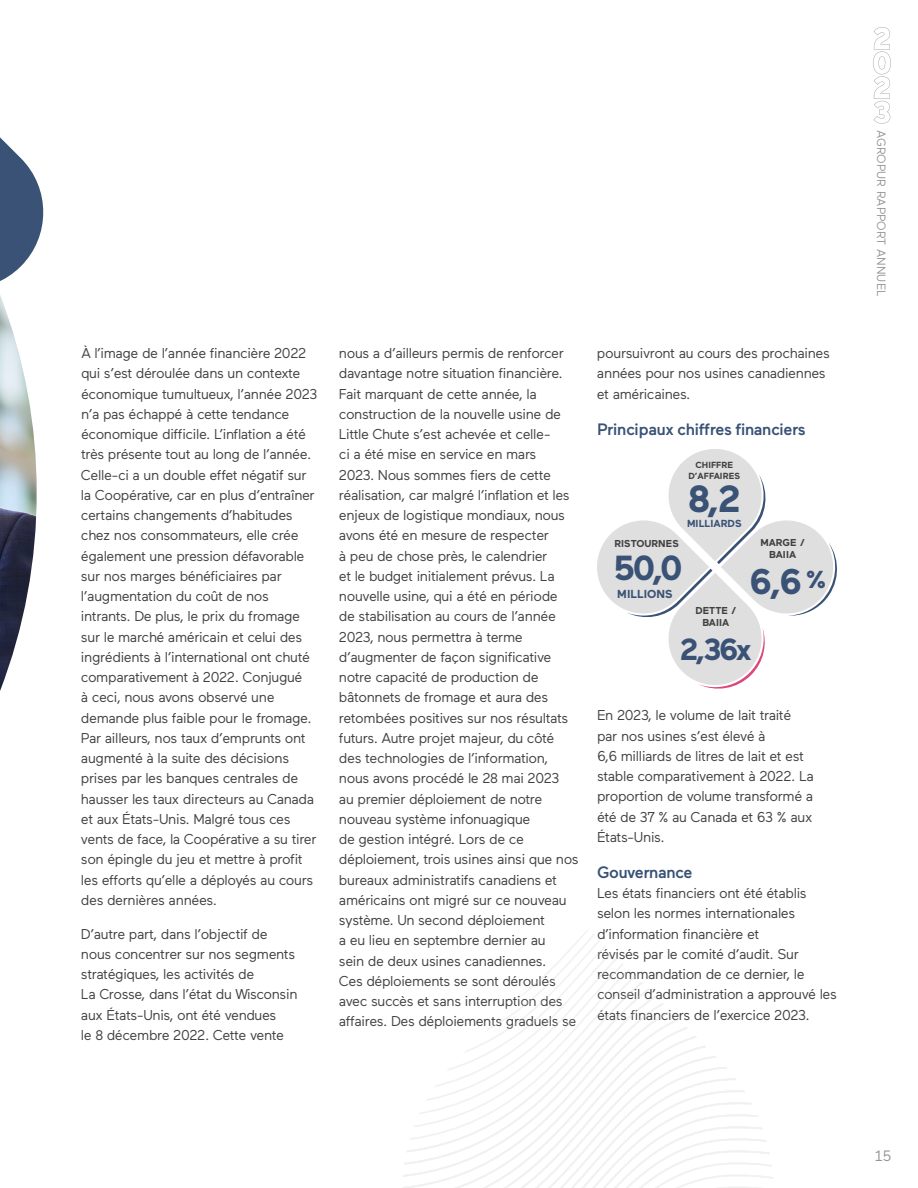
<style>
.page{position:relative;width:918px;height:1188px;background:#fff}
.page>*{position:absolute;margin:0;border:0;box-sizing:border-box;transform-origin:0 0}
.t1{font:700 37.65px "Maax";color:#395275}
.t2{font:700 35.55px "Maax";color:#395275}
.t3{font:700 34.65px "Maax";color:#395275}
.t4{font:700 30.45px "Maax";color:#395275}
.t5{font:500 16.5px "Maax";letter-spacing:-.02em;color:#395275}
.t6{font:15px "Maax";color:#939598}
.t7{font:14.25px/20.2px "Maax";letter-spacing:-.03em;color:#414042}
.t8{font:12px "Maax";color:#939598}
.t9{font:700 11.55px "Maax";color:#395275}
.t10{font:700 10.2px "Maax";color:#395275}
.t11{font:700 10.05px/12px "Maax";color:#414042;text-align:center}
.t12{font:700 8.85px/10.6px "Maax";color:#414042;text-align:center}
</style>
<div class="page">
<svg style="left:873px;top:27px;width:18px;height:97px"></svg>
<svg style="left:597px;top:449px;width:240px;height:240px"></svg>
<svg style="left:402px;top:1181px;width:358px;height:7px"></svg>
<svg style="left:403px;top:1169px;width:370px;height:12px"></svg>
<svg style="left:404px;top:1156px;width:368px;height:13px"></svg>
<svg style="left:406px;top:946px;width:364px;height:210px"></svg>
<svg style="left:0;top:137px;width:44px;height:144px"></svg>
<img style="left:0;top:295px;width:37px;height:396px">
<p class="t7" style="left:81px;top:343px;width:238px">À l’image de l’année financière 2022 qui s’est déroulée dans un contexte économique tumultueux, l’année 2023 n’a pas échappé à cette tendance économique difficile. L’inflation a été très présente tout au long de l’année.<br>Celle-ci a un double effet négatif sur la Coopérative, car en plus d’entraîner certains changements d’habitudes chez nos consommateurs, elle crée également une pression défavorable sur nos marges bénéficiaires par l’augmentation du coût de nos intrants. De plus, le prix du fromage sur le marché américain et celui des ingrédients à l’international ont chuté comparativement à 2022. Conjugué<br>à ceci, nous avons observé une demande plus faible pour le fromage.<br>Par ailleurs, nos taux d’emprunts ont augmenté à la suite des décisions prises par les banques centrales de hausser les taux directeurs au Canada et aux États-Unis. Malgré tous ces vents de face, la Coopérative a su tirer son épingle du jeu et mettre à profit les efforts qu’elle a déployés au cours des dernières années.</p>
<p class="t7" style="left:81px;top:924px;width:218px">D’autre part, dans l’objectif de nous concentrer sur nos segments stratégiques, les activités de<br>La Crosse, dans l’état du Wisconsin aux États-Unis, ont été vendues<br>le 8 décembre 2022. Cette vente</p>
<p class="t7" style="left:339px;top:343px;width:241px">nous a d’ailleurs permis de renforcer davantage notre situation financière.<br>Fait marquant de cette année, la construction de la nouvelle usine de Little Chute s’est achevée et celle-<br>ci a été mise en service en mars<br>2023. Nous sommes fiers de cette réalisation, car malgré l’inflation et les enjeux de logistique mondiaux, nous avons été en mesure de respecter<br>à peu de chose près, le calendrier<br>et le budget initialement prévus. La nouvelle usine, qui a été en période<br>de stabilisation au cours de l’année 2023, nous permettra à terme d’augmenter de façon significative notre capacité de production de bâtonnets de fromage et aura des retombées positives sur nos résultats futurs. Autre projet majeur, du côté des technologies de l’information, nous avons procédé le 28 mai 2023<br>au premier déploiement de notre nouveau système infonuagique<br>de gestion intégré. Lors de ce déploiement, trois usines ainsi que nos bureaux administratifs canadiens et américains ont migré sur ce nouveau système. Un second déploiement<br>a eu lieu en septembre dernier au<br>sein de deux usines canadiennes.<br>Ces déploiements se sont déroulés avec succès et sans interruption des affaires. Des déploiements graduels se</p>
<p class="t7" style="left:597px;top:343px;width:235px">poursuivront au cours des prochaines années pour nos usines canadiennes et américaines.</p>
<p class="t5" style="left:597px;top:420px;width:210px">Principaux chiffres financiers</p>
<p class="t12" style="left:689px;top:460px;width:53px">CHIFFRE<br>D’AFFAIRES</p>
<h1 class="t1" style="left:688px;top:479px;width:55px">8,2</h1>
<p class="t10" style="left:687px;top:518px;width:56px">MILLIARDS</p>
<p class="t11" style="left:760px;top:537px;width:46px">MARGE /<br>BAIIA</p>
<h2 class="t2" style="left:750px;top:562px;width:78px">6,6 <sup>%</sup></h2>
<p class="t11" style="left:615px;top:538px;width:66px">RISTOURNES</p>
<h3 class="t3" style="left:614px;top:549px;width:70px">50,0</h3>
<p class="t9" style="left:617px;top:588px;width:57px">MILLIONS</p>
<p class="t11" style="left:695px;top:605px;width:42px">DETTE /<br>BAIIA</p>
<h3 class="t4" style="left:680px;top:632px;width:73px">2,36x</h3>
<p class="t7" style="left:597px;top:705px;width:218px">En 2023, le volume de lait traité par nos usines s’est élevé à<br>6,6 milliards de litres de lait et est stable comparativement à 2022. La proportion de volume transformé a été de 37 % au Canada et 63 % aux<br>États-Unis.</p>
<p class="t5" style="left:597px;top:863px;width:97px">Gouvernance</p>
<p class="t7" style="left:597px;top:883px;width:241px">Les états financiers ont été établis selon les normes internationales d’information financière et<br>révisés par le comité d’audit. Sur recommandation de ce dernier, le conseil d’administration a approuvé les états financiers de l’exercice 2023.</p>
<p class="t8" style="left:888px;top:130px;width:168px;rotate:90deg">AGROPUR RAPPORT ANNUEL</p>
<p class="t6" style="left:875px;top:1148px;width:18px">15</p>
</div>
